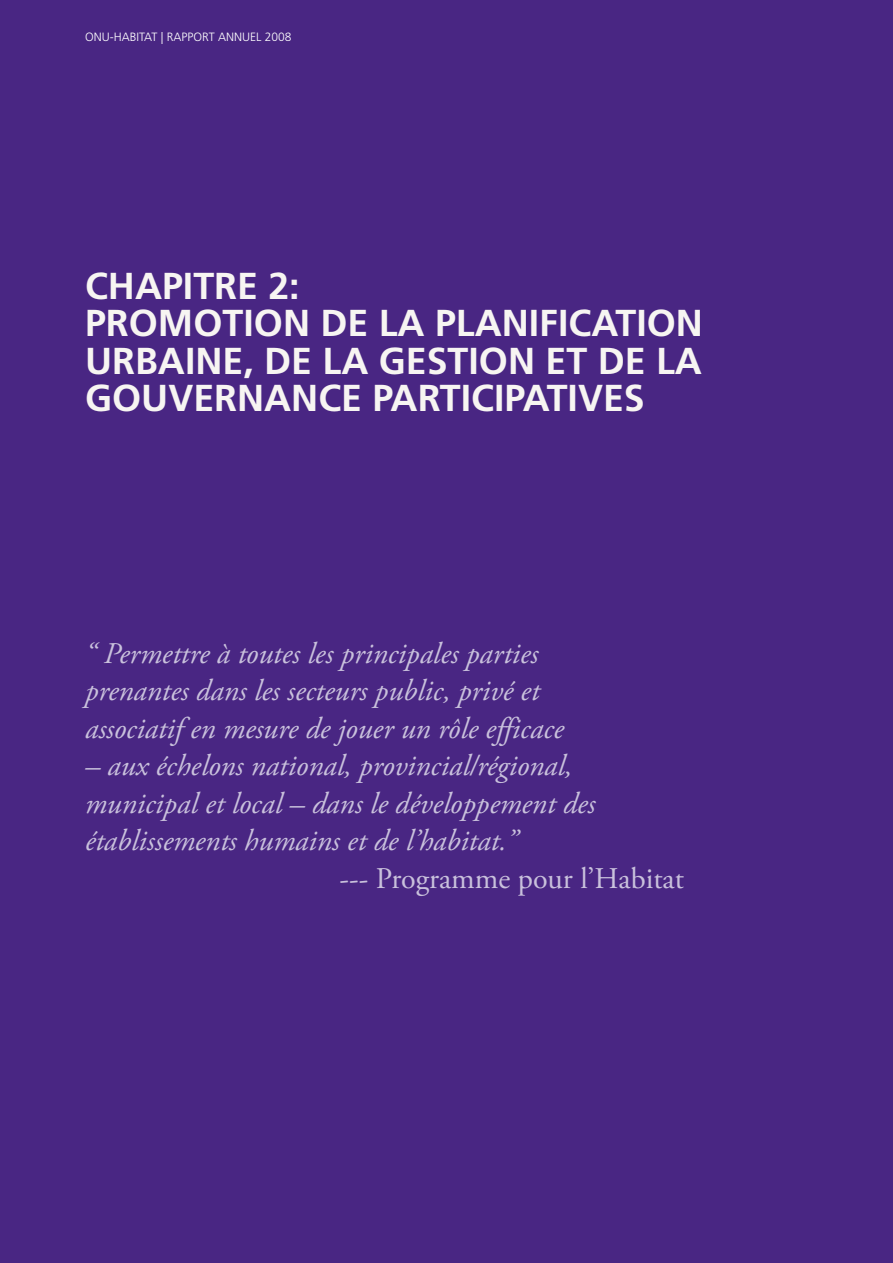
<style>
.page{position:relative;width:893px;height:1263px;background:#492683}
.page>*{position:absolute;margin:0;border:0;box-sizing:border-box;transform-origin:0 0}
.t1{font:700 37.5px/37.5px "Frutiger";color:#f7f5f2}
.t2{font:italic 30px/37.5px "Adobe Garamond Pro";color:#c9c1dc}
.t3{font:30px "Adobe Garamond Pro";color:#c9c1dc}
.t4{font:300 12px "Frutiger";color:#fff}
</style>
<div class="page">
<p class="t4" style="left:85px;top:30px;width:208px">ONU-habitat | RAPPORT ANNUEL 2008</p>
<p class="t1" style="left:85px;top:267px;width:618px">CHAPITRE 2:<br>PROMOTION DE LA PLANIFICATION<br>URBAINE, DE LA GESTION ET DE LA<br>GOUVERNANCE PARTICIPATIVES</p>
<p class="t2" style="left:85px;top:635px;width:480px">“ Permettre à toutes les principales parties prenantes dans les secteurs public, privé et associatif en mesure de jouer un rôle efficace</p>
<p class="t2" style="left:85px;top:748px;width:512px">– aux échelons national, provincial/régional, municipal et local – dans le développement des établissements humains et de l’habitat.”</p>
<p class="t3" style="left:339px;top:860px;width:346px">--- Programme pour l’Habitat</p>
</div>
